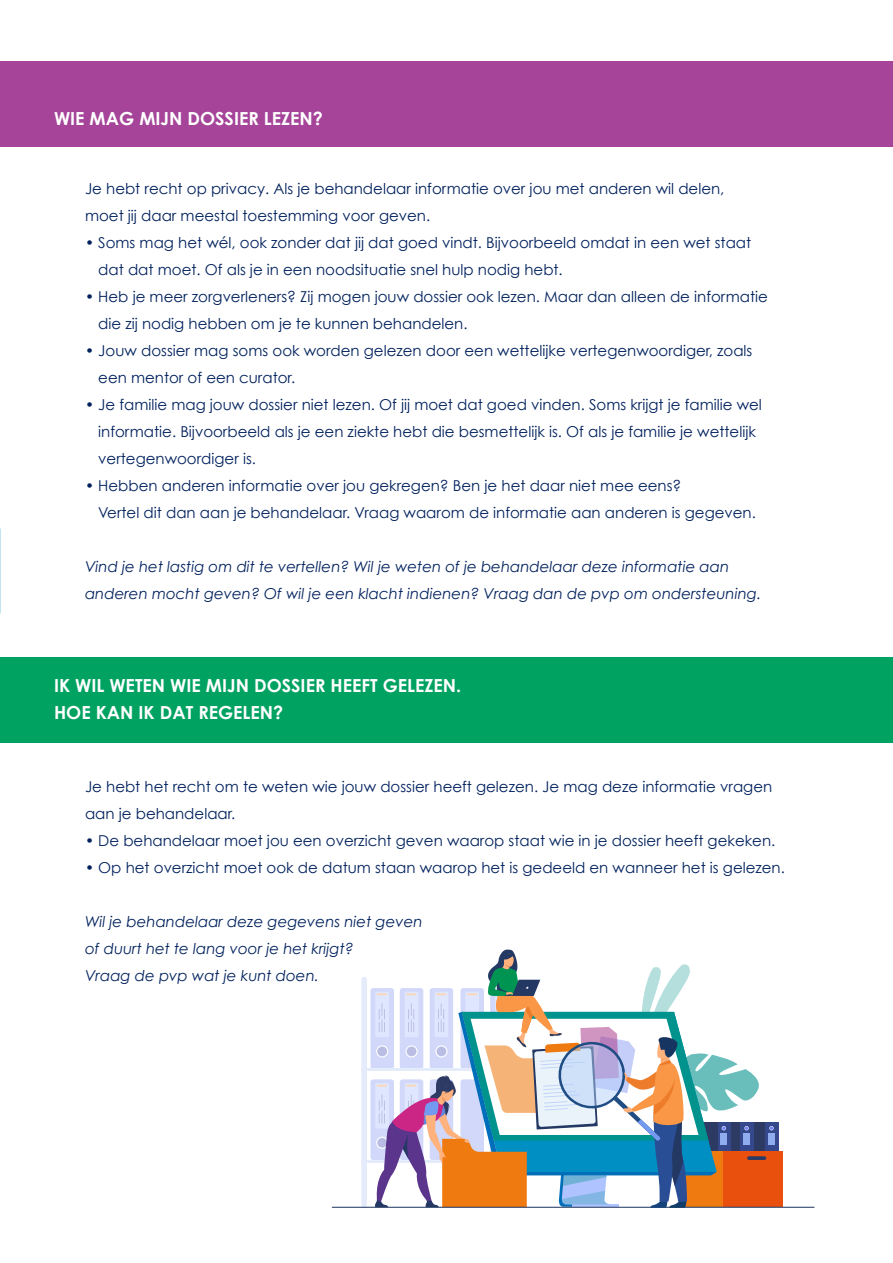
<style>
.page{position:relative;width:893px;height:1263px;background:#fff}
.page>*{position:absolute;margin:0;border:0;box-sizing:border-box;transform-origin:0 0}
.Kop{font:700 18px "Century Gothic";color:#fff}
.t1{font:15px/27px "Century Gothic";color:#00215d}
.t2{font:italic 15px "Century Gothic";color:#00215d}
</style>
<div class="page">
<div style="left:370px;top:988px;width:24px;height:81px;background:#d1d8fa;border-radius:3px"></div>
<div style="left:370px;top:1079px;width:24px;height:81px;background:#d1d8fa;border-radius:3px"></div>
<div style="left:361px;top:977px;width:6px;height:230px;background:#e4ecfc;border-radius:3px"></div>
<hr style="left:361px;top:1069px;width:164px;height:2px;background:#bdd1f9">
<hr style="left:361px;top:1160px;width:174px;height:2px;background:#bdd1f9">
<div style="left:765px;top:1123px;width:13px;height:43px;background:#35488b"></div>
<div style="left:733px;top:1123px;width:32px;height:43px;background:#2c3a64"></div>
<svg style="left:769px;top:1126px;width:5px;height:4px"></svg>
<div style="left:768px;top:1133px;width:7px;height:12px;background:#8fadef"></div>
<div style="left:723px;top:1151px;width:60px;height:55px;background:#e9500e"></div>
<svg style="left:747px;top:1156px;width:19px;height:4px"></svg>
<hr style="left:332px;top:1207px;width:482px;height:1px;background:#233862">
<svg style="left:374px;top:949px;width:385px;height:259px"></svg>
<div style="left:0;top:658px;width:893px;height:85px;background:#00a261"></div>
<div style="left:0;top:62px;width:893px;height:85px;background:#a54499"></div>
<p class="Kop" style="left:54px;top:107px;width:270px">WIE MAG MIJN DOSSIER LEZEN?</p>
<p class="t1" style="left:85px;top:175px;width:641px">Je hebt recht op privacy. Als je behandelaar informatie over jou met anderen wil delen,</p>
<p class="t1" style="left:85px;top:202px;width:347px">moet jij daar meestal toestemming voor geven.</p>
<p class="t1" style="left:98px;top:229px;width:654px;text-indent:-13px">• Soms mag het wél, ook zonder dat jij dat goed vindt. Bijvoorbeeld omdat in een wet staat dat dat moet. Of als je in een noodsituatie snel hulp nodig hebt.</p>
<p class="t1" style="left:98px;top:283px;width:671px;text-indent:-13px">• Heb je meer zorgverleners? Zij mogen jouw dossier ook lezen. Maar dan alleen de informatie die zij nodig hebben om je te kunnen behandelen.</p>
<p class="t1" style="left:98px;top:337px;width:656px;text-indent:-13px">• Jouw dossier mag soms ook worden gelezen door een wettelijke vertegenwoordiger, zoals een mentor of een curator.</p>
<p class="t1" style="left:98px;top:391px;width:665px;text-indent:-13px">• Je familie mag jouw dossier niet lezen. Of jij moet dat goed vinden. Soms krijgt je familie wel informatie. Bijvoorbeeld als je een ziekte hebt die besmettelijk is. Of als je familie je wettelijk vertegenwoordiger is.</p>
<p class="t1" style="left:98px;top:472px;width:659px;text-indent:-13px">• Hebben anderen informatie over jou gekregen? Ben je het daar niet mee eens?<br>Vertel dit dan aan je behandelaar. Vraag waarom de informatie aan anderen is gegeven.</p>
<p class="t2" style="left:85px;top:558px;width:646px">Vind je het lastig om dit te vertellen? Wil je weten of je behandelaar deze informatie aan</p>
<p class="t2" style="left:85px;top:585px;width:678px">anderen mocht geven? Of wil je een klacht indienen? Vraag dan de pvp om ondersteuning.</p>
<p class="Kop" style="left:54px;top:674px;width:409px">IK WIL WETEN WIE MIJN DOSSIER HEEFT GELEZEN.</p>
<p class="Kop" style="left:54px;top:701px;width:231px">HOE KAN IK DAT REGELEN?</p>
<p class="t1" style="left:85px;top:772px;width:689px">Je hebt het recht om te weten wie jouw dossier heeft gelezen. Je mag deze informatie vragen aan je behandelaar.</p>
<p class="t1" style="left:85px;top:826px;width:692px">• De behandelaar moet jou een overzicht geven waarop staat wie in je dossier heeft gekeken.</p>
<p class="t1" style="left:85px;top:853px;width:701px">• Op het overzicht moet ook de datum staan waarop het is gedeeld en wanneer het is gelezen.</p>
<p class="t2" style="left:85px;top:912px;width:339px">Wil je behandelaar deze gegevens niet geven</p>
<p class="t2" style="left:85px;top:939px;width:270px">of duurt het te lang voor je het krijgt?</p>
<p class="t2" style="left:85px;top:966px;width:235px">Vraag de pvp wat je kunt doen.</p>
</div>
